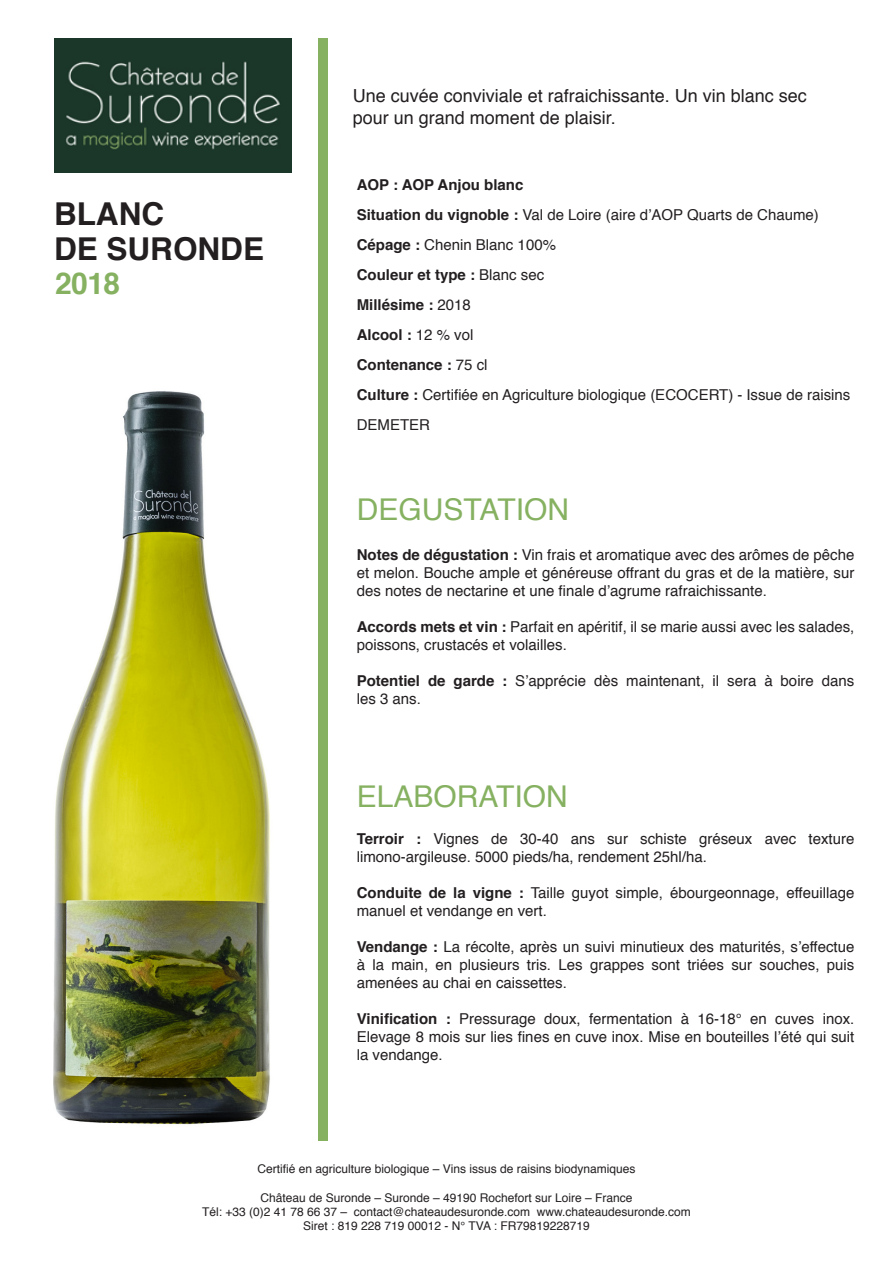
<style>
.page{position:relative;width:893px;height:1263px;background:#fff}
.page>*{position:absolute;margin:0;border:0;box-sizing:border-box;transform-origin:0 0}
.t1{font:700 31.5px "Helvetica";color:#231f20}
.t2{font:30px "Helvetica";color:#86b161}
.t3{font:700 30px "Helvetica";color:#86b161}
.t4{font:18px/21.6px "Helvetica";color:#231f20}
.t5{font:15px/18px "Helvetica";color:#231f20}
.t6{font:700 15px "Helvetica";color:#231f20}
.t7{font:12px "Helvetica";color:#231f20}
.s1{font-weight:700}
.s2{font-weight:400}
</style>
<div class="page">
<div style="left:318px;top:38px;width:9px;height:1103px;background:#86b161"></div>
<img style="left:53px;top:391px;width:217px;height:734px">
<img style="left:54px;top:38px;width:237px;height:134px">
<p class="t1" style="left:54px;top:189px;width:112px">BLANC</p>
<p class="t1" style="left:54px;top:223px;width:212px">DE SURONDE</p>
<p class="t3" style="left:55px;top:259px;width:66px">2018</p>
<p class="t4" style="left:353px;top:86px;width:456px">Une cuvée conviviale et rafraichissante. Un vin blanc sec pour un grand moment de plaisir.</p>
<p class="t6" style="left:357px;top:172px;width:168px">AOP : AOP Anjou blanc</p>
<p class="t5" style="left:357px;top:206px;width:464px"><span class="s1">Situation du vignoble :</span> Val de Loire (aire d’AOP Quarts de Chaume)</p>
<p class="t5" style="left:357px;top:236px;width:201px"><span class="s1">Cépage :</span> Chenin Blanc 100%</p>
<p class="t6" style="left:357px;top:262px;width:189px">Couleur et type : <span class="s2">Blanc sec</span></p>
<p class="t6" style="left:357px;top:292px;width:116px">Millésime : <span class="s2">2018</span></p>
<p class="t6" style="left:357px;top:322px;width:118px">Alcool : <span class="s2">12 % vol</span></p>
<p class="t6" style="left:357px;top:352px;width:132px">Contenance : <span class="s2">75 cl</span></p>
<p class="t5" style="left:357px;top:380px;width:495px;line-height:30px"><span class="s1">Culture :</span> Certifiée en Agriculture biologique (ECOCERT) - Issue de raisins<br>DEMETER</p>
<p class="t2" style="left:357px;top:487px;width:214px">DEGUSTATION</p>
<p class="t5" style="left:357px;top:546px;width:499px;text-align:justify"><span class="s1">Notes de dégustation :</span> Vin frais et aromatique avec des arômes de pêche et melon. Bouche ample et généreuse offrant du gras et de la matière, sur des notes de nectarine et une finale d’agrume rafraichissante.</p>
<p class="t5" style="left:357px;top:618px;width:499px"><span class="s1">Accords mets et vin :</span> Parfait en apéritif, il se marie aussi avec les salades, poissons, crustacés et volailles.</p>
<p class="t5" style="left:357px;top:672px;width:499px"><span class="s1">Potentiel de garde :</span> S’apprécie dès maintenant, il sera à boire dans les 3 ans.</p>
<p class="t2" style="left:357px;top:773px;width:213px">ELABORATION</p>
<p class="t5" style="left:357px;top:830px;width:499px"><span class="s1">Terroir :</span> Vignes de 30-40 ans sur schiste gréseux avec texture limono-argileuse. 5000 pieds/ha, rendement 25hl/ha.</p>
<p class="t5" style="left:357px;top:884px;width:499px"><span class="s1">Conduite de la vigne :</span> Taille guyot simple, ébourgeonnage, effeuillage manuel et vendange en vert.</p>
<p class="t5" style="left:357px;top:938px;width:499px;text-align:justify"><span class="s1">Vendange :</span> La récolte, après un suivi minutieux des maturités, s’effectue à la main, en plusieurs tris. Les grappes sont triées sur souches, puis amenées au chai en caissettes.</p>
<p class="t5" style="left:357px;top:1010px;width:499px;text-align:justify"><span class="s1">Vinification :</span> Pressurage doux, fermentation à 16-18° en cuves inox.<br>Elevage 8 mois sur lies fines en cuve inox. Mise en bouteilles l’été qui suit la vendange.</p>
<p class="t7" style="left:257px;top:1159px;width:379px">Certifié en agriculture biologique – Vins issus de raisins biodynamiques</p>
<p class="t7" style="left:260px;top:1188px;width:374px">Château de Suronde – Suronde – 49190 Rochefort sur Loire – France</p>
<p class="t7" style="left:202px;top:1202px;width:490px">Tél: +33 (0)2 41 78 66 37 – contact@chateaudesuronde.com www.chateaudesuronde.com</p>
<p class="t7" style="left:303px;top:1217px;width:288px">Siret : 819 228 719 00012 - N° TVA : FR79819228719</p>
</div>
